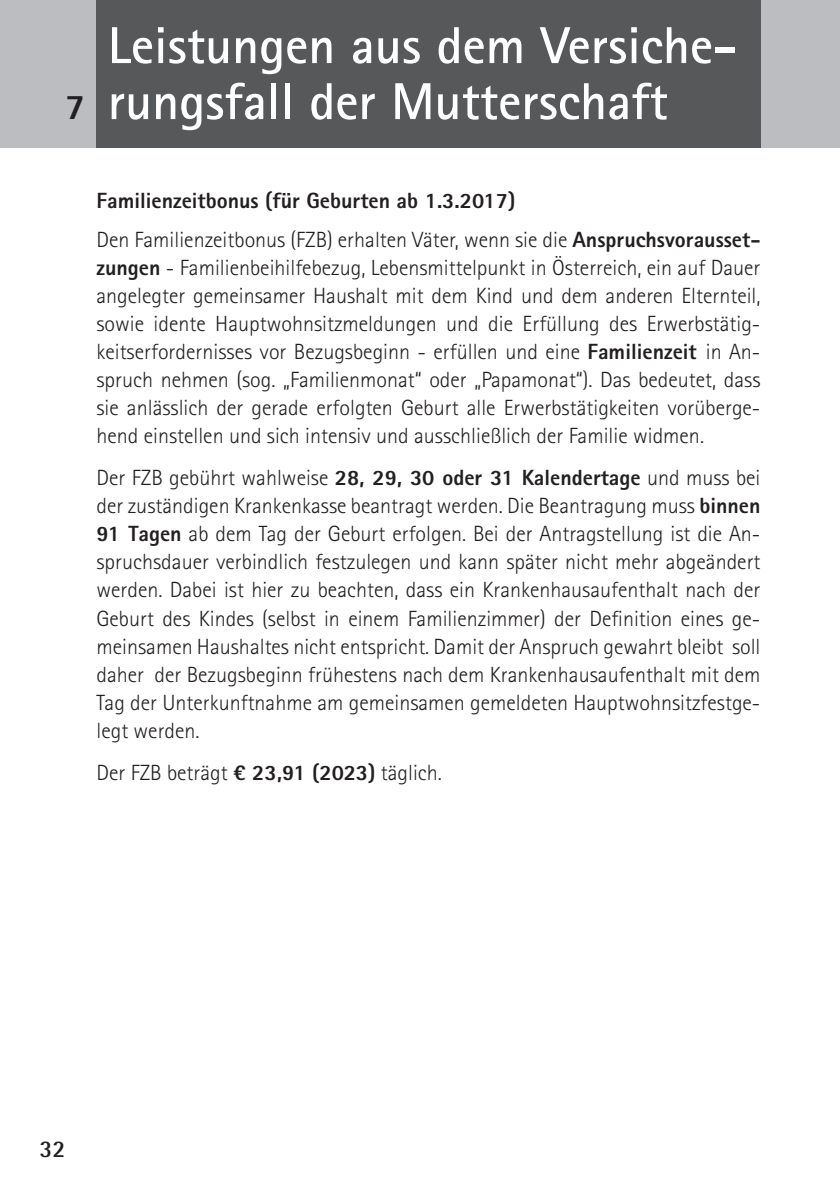
<style>
.page{position:relative;width:840px;height:1191px;background:#fff}
.page>*{position:absolute;margin:0;border:0;box-sizing:border-box;transform-origin:0 0}
._1-Hauptitel{font:700 52px/56px "Rotis Sans Serif Std";color:#fff}
.Kapitelziffer-links{font:800 36px "Rotis Sans Serif Std";color:#231f20}
.t1{font:700 24px "Rotis Semi Sans Std";color:#231f20}
.Fließtext{font:300 22px/28px "Rotis Sans Serif Std";color:#231f20;text-align:justify}
.Fließtext-2{font:800 22px "Rotis Sans Serif Std";color:#231f20}
.s1{font-weight:800}
</style>
<div class="page">
<div style="left:0;top:0;width:839px;height:147px;background:#bcbdc0"></div>
<div style="left:96px;top:0;width:664px;height:147px;background:#57585a"></div>
<p class="Kapitelziffer-links" style="left:65px;top:84px;width:22px">7</p>
<p class="_1-Hauptitel" style="left:108px;top:16px;width:630px">Leistungen aus dem Versiche&shy;rungsfall der Mutterschaft</p>
<p class="Fließtext-2" style="left:96px;top:186px;width:420px">Familienzeitbonus (für Geburten ab 1.3.2017)</p>
<p class="Fließtext" style="left:96px;top:226px;width:665px">Den Familienzeitbonus (FZB) erhalten Väter, wenn sie die <span class="s1">Anspruchsvorausset&shy;zungen</span> - Familienbeihilfebezug, Lebensmittelpunkt in Österreich, ein auf Dauer angelegter gemeinsamer Haushalt mit dem Kind und dem anderen Elternteil, sowie idente Hauptwohnsitzmeldungen und die Erfüllung des Erwerbstätig&shy;keitserfordernisses vor Bezugsbeginn - erfüllen und eine <span class="s1">Familienzeit</span> in An&shy;spruch nehmen (sog. „Familienmonat“ oder „Papamonat“). Das bedeutet, dass sie anlässlich der gerade erfolgten Geburt alle Erwerbstätigkeiten vorüberge&shy;hend einstellen und sich intensiv und ausschließlich der Familie widmen.</p>
<p class="Fließtext" style="left:96px;top:464px;width:665px">Der FZB gebührt wahlweise <span class="s1">28, 29, 30 oder 31 Kalendertage</span> und muss bei der zuständigen Krankenkasse beantragt werden. Die Beantragung muss <span class="s1">binnen 91 Tagen</span> ab dem Tag der Geburt erfolgen. Bei der Antragstellung ist die An&shy;spruchsdauer verbindlich festzulegen und kann später nicht mehr abgeändert werden. Dabei ist hier zu beachten, dass ein Krankenhausaufenthalt nach der Geburt des Kindes (selbst in einem Familienzimmer) der Definition eines ge&shy;meinsamen Haushaltes nicht entspricht. Damit der Anspruch gewahrt bleibt soll daher der Bezugsbeginn frühestens nach dem Krankenhausaufenthalt mit dem Tag der Unterkunftnahme am gemeinsamen gemeldeten Hauptwohnsitzfestge&shy;legt werden.</p>
<p class="Fließtext" style="left:96px;top:758px;width:347px">Der FZB beträgt <span class="s1">€ 23,91 (2023)</span> täglich.</p>
<p class="t1" style="left:40px;top:1133px;width:27px">32</p>
</div>
